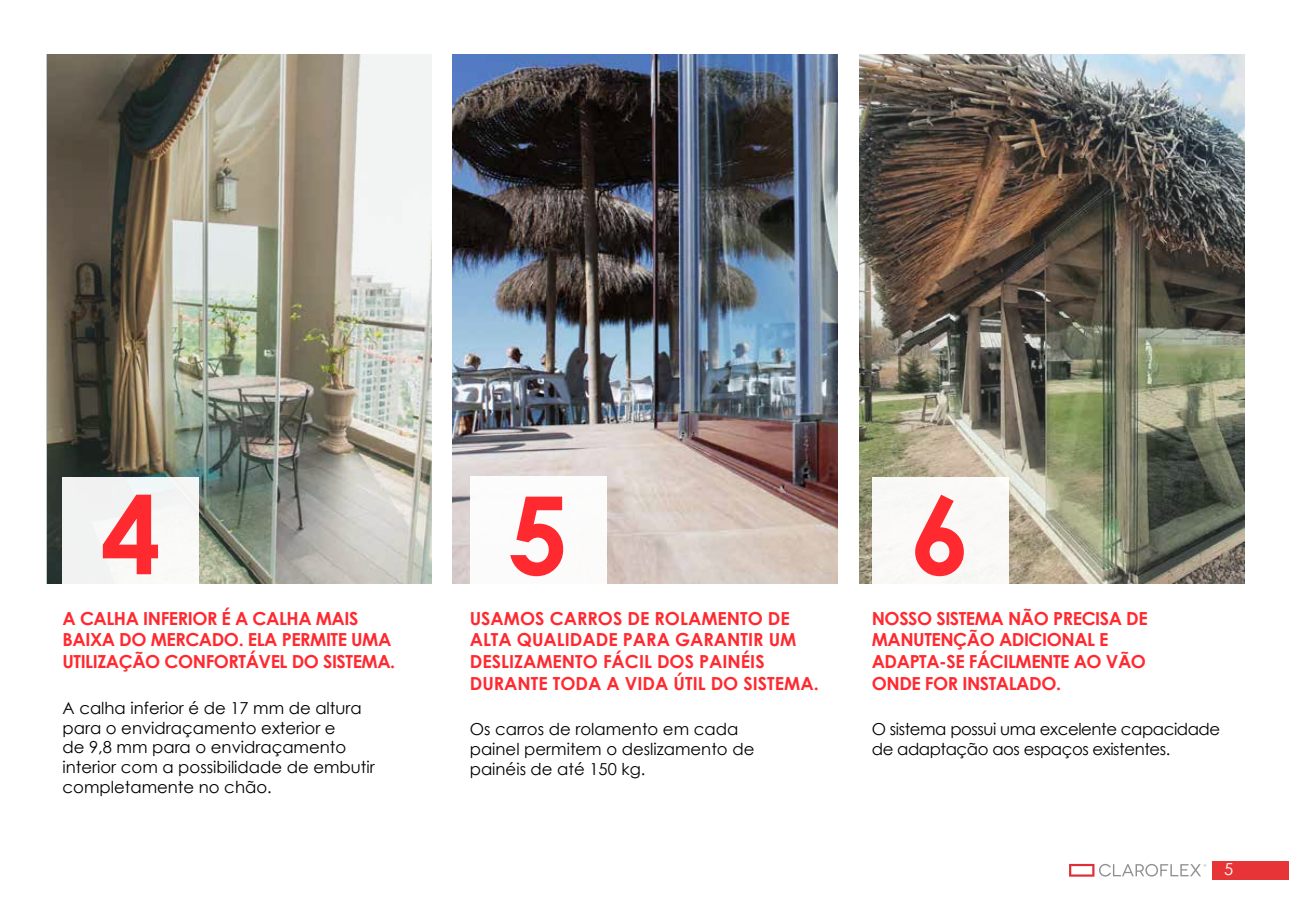
<style>
.page{position:relative;width:1289px;height:919px;background:#fff}
.page>*{position:absolute;margin:0;border:0;box-sizing:border-box;transform-origin:0 0}
.t1{font:700 108px "Century Gothic";color:#ff2930}
.t2{font:700 18px/21.6px "Century Gothic";letter-spacing:-.025em;color:#ff2930}
.t3{font:700 18px/21.6px "Century Gothic";color:#ff2930}
.t4{font:16.5px/19.8px "Century Gothic";color:#000}
.t5{font:16.5px/19.8px "Century Gothic";letter-spacing:-.025em;color:#000}
.t6{font:16.5px "Century Gothic";color:#fff}
</style>
<div class="page">
<div style="left:1212px;top:861px;width:76px;height:18px;background:#e73436"></div>
<svg style="left:1069px;top:863px;width:137px;height:13px"></svg>
<img style="left:452px;top:54px;width:385px;height:529px">
<img style="left:859px;top:54px;width:385px;height:529px">
<img style="left:48px;top:54px;width:383px;height:529px">
<div style="left:470px;top:476px;width:136px;height:109px;background:#fff"></div>
<div style="left:63px;top:477px;width:136px;height:108px;background:#f5f7f6"></div>
<div style="left:871px;top:477px;width:137px;height:108px;background:#f9f8f7"></div>
<h1 class="t1" style="left:101px;top:453px;width:62px">4</h1>
<h1 class="t1" style="left:507px;top:453px;width:62px">5</h1>
<h1 class="t1" style="left:909px;top:453px;width:62px">6</h1>
<p class="t2" style="left:63px;top:606px;width:334px">A CALHA INFERIOR É A CALHA MAIS<br>BAIXA DO MERCADO. ELA PERMITE UMA<br>UTILIZAÇÃO CONFORTÁVEL DO SISTEMA.</p>
<p class="t4" style="left:63px;top:697px;width:314px">A calha inferior é de 17 mm de altura para o envidraçamento exterior e<br>de 9,8 mm para o envidraçamento interior com a possibilidade de embutir completamente no chão.</p>
<p class="t3" style="left:470px;top:606px;width:350px">USAMOS CARROS DE ROLAMENTO DE<br>ALTA QUALIDADE PARA GARANTIR UM<br>DESLIZAMENTO FÁCIL DOS PAINÉIS<br>DURANTE TODA A VIDA ÚTIL DO SISTEMA.</p>
<p class="t4" style="left:470px;top:719px;width:286px">Os carros de rolamento em cada painel permitem o deslizamento de painéis de até 150 kg.</p>
<p class="t2" style="left:871px;top:606px;width:277px">NOSSO SISTEMA NÃO PRECISA DE<br>MANUTENÇÃO ADICIONAL E<br>ADAPTA-SE FÁCILMENTE AO VÃO<br>ONDE FOR INSTALADO.</p>
<p class="t5" style="left:871px;top:719px;width:350px">O sistema possui uma excelente capacidade de adaptação aos espaços existentes.</p>
<p class="t6" style="left:1224px;top:857px;width:11px">5</p>
</div>
